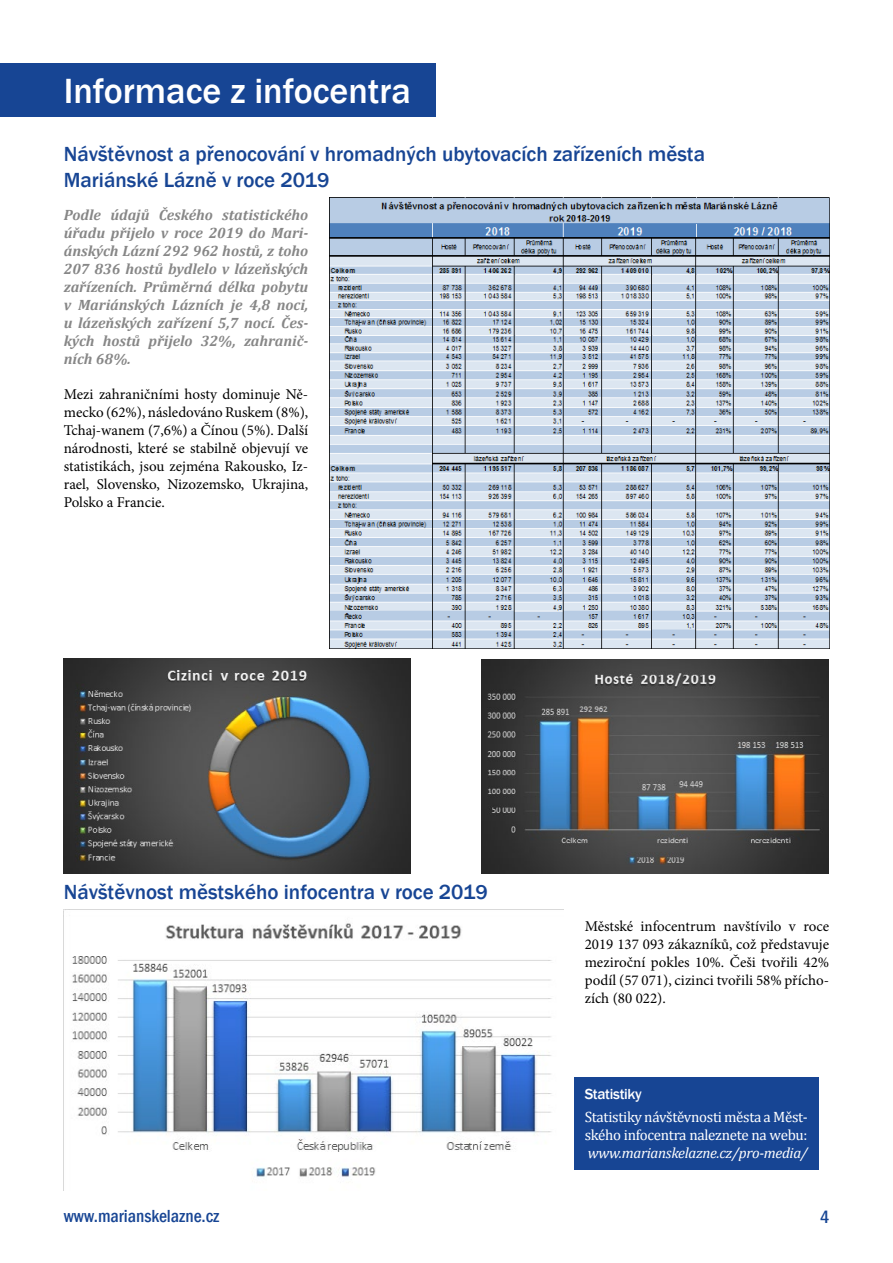
<style>
.page{position:relative;width:893px;height:1263px;background:#fff}
.page>*{position:absolute;margin:0;border:0;box-sizing:border-box;transform-origin:0 0}
.t1{font:500 36px "Franklin Gothic";color:#fff}
.t2{font:500 21px/25.2px "Franklin Gothic";color:#174594}
.t3{font:500 condensed 18px "Franklin Gothic";color:#174594}
.t4{font:15px/18px "Minion Pro";color:#000;text-align:justify}
.t5{font:italic 700 15px/18px "Cambria";color:#878787;text-align:justify}
.t6{font:15px/18px "Cambria";letter-spacing:-.02em;color:#fff}
.t7{font:italic 15px "Cambria";letter-spacing:-.02em;color:#fff}
.t8{font:500 15px "Franklin Gothic";letter-spacing:-.02em;color:#fff}
</style>
<div class="page">
<div style="left:0;top:64px;width:436px;height:53px;background:#174594"></div>
<hr style="left:892px;top:493px;width:1px;height:58px;background:#174594">
<div style="left:574px;top:1077px;width:245px;height:93px;background:#174594"></div>
<img style="left:330px;top:198px;width:499px;height:451px">
<img style="left:64px;top:658px;width:347px;height:215px">
<img style="left:482px;top:660px;width:347px;height:213px">
<img style="left:64px;top:909px;width:499px;height:268px">
<h1 class="t1" style="left:64px;top:69px;width:349px">Informace z infocentra</h1>
<h2 class="t2" style="left:64px;top:142px;width:643px">Návštěvnost a přenocování v hromadných ubytovacích zařízeních města<br>Mariánské Lázně v roce 2019</h2>
<p class="t5" style="left:64px;top:205px;width:246px">Podle údajů Českého statistického úřadu přijelo v roce 2019 do Mari&shy;ánských Lázní 292 962 hostů, z toho 207 836 hostů bydlelo v lázeňských zařízeních. Průměrná délka pobytu v Mariánských Lázních je 4,8 noci, u lázeňských zařízení 5,7 nocí. Čes&shy;kých hostů přijelo 32%, zahranič&shy;ních 68%.</p>
<p class="t4" style="left:64px;top:385px;width:246px">Mezi zahraničními hosty dominuje Ně&shy;mecko (62%), následováno Ruskem (8%), Tchaj-wanem (7,6%) a Čínou (5%). Další národnosti, které se stabilně objevují ve statistikách, jsou zejména Rakousko, Iz&shy;rael, Slovensko, Nizozemsko, Ukrajina, Polsko a Francie.</p>
<h2 class="t2" style="left:64px;top:879px;width:425px">Návštěvnost městského infocentra v roce 2019</h2>
<p class="t4" style="left:585px;top:917px;width:246px">Městské infocentrum navštívilo v roce 2019 137 093 zákazníků, což představuje meziroční pokles 10%. Češi tvořili 42% podíl (57 071), cizinci tvořili 58% přícho&shy;zích (80 022).</p>
<p class="t8" style="left:585px;top:1085px;width:59px">Statistiky</p>
<p class="t6" style="left:585px;top:1107px;width:225px">Statistiky návštěvnosti města a Měst&shy;ského infocentra naleznete na webu:</p>
<p class="t7" style="left:588px;top:1142px;width:222px">www.marianskelazne.cz/pro-media/</p>
<p class="t3" style="left:64px;top:1204px;width:157px">www.marianskelazne.cz</p>
<p class="t3" style="left:820px;top:1205px;width:11px">4</p>
</div>
